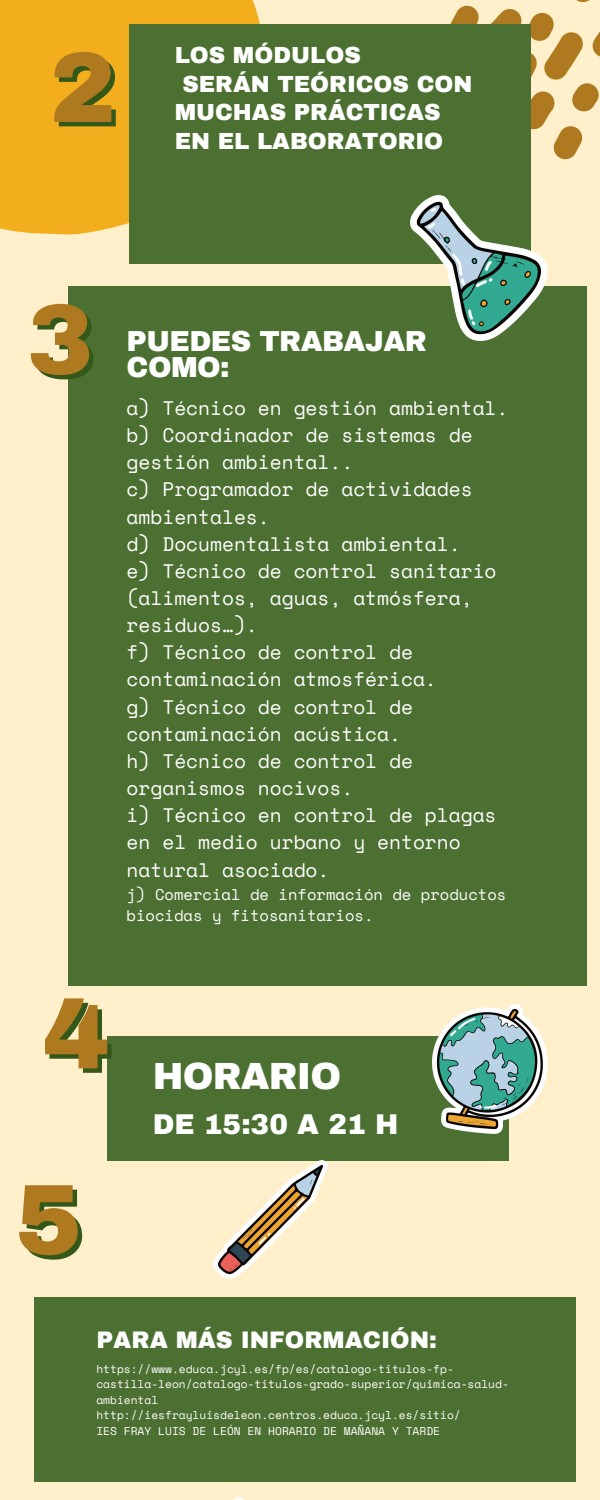
<style>
.page{position:relative;width:600px;height:1500px;background:#fff0cb}
.page>*{position:absolute;margin:0;border:0;box-sizing:border-box;transform-origin:0 0}
.t1{font:900 100px "Archivo";color:#34571a}
.t2{font:900 37px "Archivo";letter-spacing:-.02em;color:#fff}
.t3{font:900 28.3px/26.2px "Archivo";letter-spacing:-.02em;color:#fff}
.t4{font:900 28px "Archivo";color:#fff}
.t5{font:900 23.4px "Archivo";color:#fff}
.t6{font:900 22.8px "Archivo";color:#fff}
.t7{font:19.5px/27.2px "Space Mono";color:#fff}
.t8{font:15.5px/21.3px "Space Mono";color:#fff}
.t9{font:11.2px/15.4px "Space Mono";color:#fff}
</style>
<div class="page">
<div style="left:107px;top:1036px;width:401px;height:125px;background:#4c7031"></div>
<img style="left:214px;top:1161px;width:113px;height:118px">
<img style="left:433px;top:1005px;width:114px;height:129px">
<div style="left:0;top:0;width:260px;height:235px;background:#f2ae1c"></div>
<svg style="left:450px;top:0;width:150px;height:161px"></svg>
<div style="left:68px;top:286px;width:519px;height:699px;background:#4c7031"></div>
<div style="left:129px;top:24px;width:401px;height:240px;background:#4c7031"></div>
<img style="left:233px;top:1498px;width:11px;height:2px">
<img style="left:410px;top:196px;width:138px;height:144px">
<div style="left:35px;top:1298px;width:541px;height:184px;background:#4c7031"></div>
<h1 class="t1" style="left:54px;top:39px;width:68px">2</h1>
<p class="t6" style="left:175px;top:43px;width:188px">LOS MÓDULOS</p>
<p class="t6" style="left:182px;top:72px;width:292px">SERÁN TEÓRICOS CON</p>
<p class="t6" style="left:175px;top:100px;width:268px">MUCHAS PRÁCTICAS</p>
<p class="t6" style="left:175px;top:129px;width:270px">EN EL LABORATORIO</p>
<h1 class="t1" style="left:31px;top:290px;width:68px">3</h1>
<h4 class="t3" style="left:127px;top:329px;width:302px">PUEDES TRABAJAR<br>COMO:</h4>
<h5 class="t7" style="left:127px;top:394px;width:383px">a) Técnico en gestión ambiental. b) Coordinador de sistemas de gestión ambiental..<br>c) Programador de actividades ambientales.<br>d) Documentalista ambiental.<br>e) Técnico de control sanitario (alimentos, aguas, atmósfera, residuos…).<br>f) Técnico de control de contaminación atmosférica.<br>g) Técnico de control de contaminación acústica.<br>h) Técnico de control de organismos nocivos.<br>i) Técnico en control de plagas en el medio urbano y entorno natural asociado.</h5>
<h5 class="t8" style="left:127px;top:883px;width:381px">j) Comercial de información de productos biocidas y fitosanitarios.</h5>
<h1 class="t1" style="left:47px;top:985px;width:68px">4</h1>
<h1 class="t1" style="left:20px;top:1171px;width:68px">5</h1>
<p class="t2" style="left:153px;top:1057px;width:190px">HORARIO</p>
<p class="t4" style="left:153px;top:1109px;width:247px">DE 15:30 A 21 H</p>
<p class="t5" style="left:96px;top:1328px;width:342px">PARA MÁS INFORMACIÓN:</p>
<h3 class="t9" style="left:96px;top:1361px;width:414px">https://www.educa.jcyl.es/fp/es/catalogo-titulos-fp&shy;castilla-leon/catalogo-titulos-grado-superior/quimica-salud&shy;ambiental</h3>
<p class="t9" style="left:96px;top:1407px;width:366px">http://iesfrayluisdeleon.centros.educa.jcyl.es/sitio/</p>
<p class="t9" style="left:96px;top:1423px;width:345px">IES FRAY LUIS DE LEÓN EN HORARIO DE MAÑANA Y TARDE</p>
</div>
